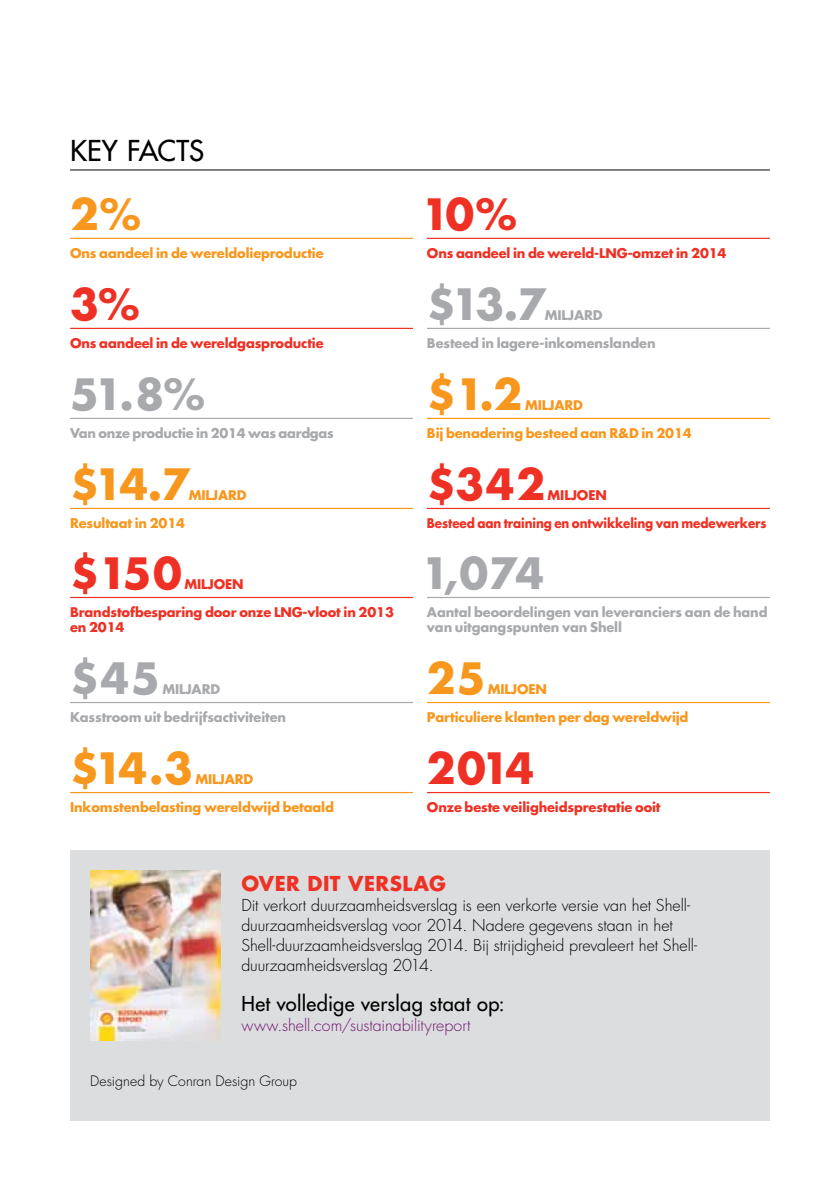
<style>
.page{position:relative;width:840px;height:1191px;background:#fff}
.page>*{position:absolute;margin:0;border:0;box-sizing:border-box;transform-origin:0 0}
.t1{font:700 42px "Futura Std";letter-spacing:-.06em;color:#a7a9ac}
.t2{font:700 42px "Futura Std";color:#f8971d}
.t3{font:700 42px "Futura Std";letter-spacing:-.04em;color:#ee3124}
.t4{font:500 28px "Futura Std";letter-spacing:-.005em;color:#000}
.t5{font:500 20px "Futura Std";letter-spacing:.01em;color:#000}
.t6{font:700 20px "Futura Std";letter-spacing:.025em;color:#ee3124}
.t7{font:300 16px/20px "Futura Std";letter-spacing:-.005em;color:#000}
.t8{font:300 16px "Futura Std";letter-spacing:-.005em;color:#711471}
.t9{font:300 14px "Futura Std";color:#000}
.t10{font:700 13px/28.4px "Futura Std";letter-spacing:-.01em;color:#ee3124}
.t11{font:700 13px/28.4px "Futura Std";letter-spacing:-.01em;color:#f8971d}
.t12{font:700 13px/28.4px "Futura Std";letter-spacing:-.01em;color:#a7a9ac}
</style>
<div class="page">
<div style="left:70px;top:850px;width:699px;height:270px;background:#dcddde"></div>
<img style="left:90px;top:870px;width:131px;height:170px">
<hr style="left:70px;top:170px;width:699px;height:1px;background:#000">
<hr style="left:70px;top:418px;width:343px;height:1px;background:#a7a9ac">
<hr style="left:427px;top:418px;width:342px;height:1px;background:#f8971d">
<hr style="left:70px;top:238px;width:343px;height:1px;background:#f8971d">
<hr style="left:427px;top:238px;width:342px;height:1px;background:#ee3124">
<hr style="left:70px;top:597px;width:343px;height:1px;background:#ee3124">
<hr style="left:427px;top:597px;width:342px;height:1px;background:#a7a9ac">
<hr style="left:70px;top:508px;width:343px;height:1px;background:#f8971d">
<hr style="left:427px;top:508px;width:342px;height:1px;background:#ee3124">
<hr style="left:70px;top:792px;width:343px;height:1px;background:#f8971d">
<hr style="left:427px;top:792px;width:342px;height:1px;background:#ee3124">
<hr style="left:70px;top:702px;width:343px;height:1px;background:#a7a9ac">
<hr style="left:427px;top:702px;width:342px;height:1px;background:#f8971d">
<hr style="left:70px;top:328px;width:343px;height:1px;background:#ee3124">
<hr style="left:427px;top:328px;width:342px;height:1px;background:#a7a9ac">
<h2 class="t4" style="left:70px;top:133px;width:131px">Key facts</h2>
<h1 class="t2" style="left:70px;top:186px;width:72px">2%</h1>
<p class="t11" style="left:70px;top:239px;width:255px">Ons aandeel in de wereldolieproductie</p>
<h1 class="t3" style="left:70px;top:276px;width:71px">3%</h1>
<p class="t10" style="left:70px;top:329px;width:255px">Ons aandeel in de wereldgasproductie</p>
<h1 class="t1" style="left:70px;top:366px;width:136px">51.8%</h1>
<p class="t12" style="left:70px;top:419px;width:265px">Van onze productie in 2014 was aardgas</p>
<h1 class="t2" style="left:70px;top:456px;width:122px">$14.7</h1>
<p class="t11" style="left:189px;top:480px;width:10px">miljard</p>
<p class="t11" style="left:70px;top:509px;width:116px">Resultaat in 2014</p>
<h1 class="t3" style="left:70px;top:545px;width:113px">$150</h1>
<p class="t10" style="left:70px;top:569px;width:325px;text-indent:114px">miljoen<br>Brandstofbesparing door onze LNG-vloot in 2013</p>
<p class="t10" style="left:70px;top:613px;width:56px">en 2014</p>
<h1 class="t1" style="left:70px;top:650px;width:91px">$45</h1>
<p class="t12" style="left:70px;top:674px;width:217px;text-indent:92px">miljard<br>Kasstroom uit bedrijfsactiviteiten</p>
<h1 class="t2" style="left:70px;top:740px;width:124px">$14.3</h1>
<p class="t11" style="left:70px;top:764px;width:265px;text-align:center">miljard<br>Inkomstenbelasting wereldwijd betaald</p>
<h1 class="t3" style="left:421px;top:186px;width:97px">10%</h1>
<p class="t10" style="left:427px;top:239px;width:301px">Ons aandeel in de wereld-LNG-omzet in 2014</p>
<h1 class="t1" style="left:427px;top:276px;width:121px">$13.7</h1>
<p class="t12" style="left:427px;top:300px;width:230px;text-indent:118px">miljard<br>Besteed in lagere-inkomenslanden</p>
<h1 class="t2" style="left:427px;top:366px;width:97px">$1.2</h1>
<p class="t11" style="left:427px;top:390px;width:266px;text-indent:98px">miljard<br>Bij benadering besteed aan R&amp;D in 2014</p>
<h1 class="t3" style="left:427px;top:456px;width:120px">$342</h1>
<p class="t10" style="left:427px;top:480px;width:341px;text-indent:121px">miljoen<br>Besteed aan training en ontwikkeling van medewerkers</p>
<h1 class="t1" style="left:421px;top:545px;width:124px">1,074</h1>
<p class="t12" style="left:427px;top:604px;width:342px;line-height:15px">Aantal beoordelingen van leveranciers aan de hand van uitgangspunten van Shell</p>
<h1 class="t2" style="left:427px;top:650px;width:60px">25</h1>
<p class="t11" style="left:427px;top:674px;width:263px;text-indent:61px">miljoen<br>Particuliere klanten per dag wereldwijd</p>
<h1 class="t3" style="left:427px;top:740px;width:109px">2014</h1>
<p class="t10" style="left:427px;top:793px;width:235px">Onze beste veiligheidsprestatie ooit</p>
<h3 class="t6" style="left:241px;top:869px;width:206px">OVER DIT VERSLAG</h3>
<p class="t7" style="left:241px;top:895px;width:457px">Dit verkort duurzaamheidsverslag is een verkorte versie van het Shell&shy;duurzaamheidsverslag voor 2014. Nadere gegevens staan in het Shell-duurzaamheidsverslag 2014. Bij strijdigheid prevaleert het Shell&shy;duurzaamheidsverslag 2014.</p>
<h3 class="t5" style="left:241px;top:990px;width:265px">Het volledige verslag staat op:</h3>
<p class="t8" style="left:241px;top:1015px;width:230px">www.shell.com/sustainabilityreport</p>
<p class="t9" style="left:90px;top:1072px;width:208px">Designed by Conran Design Group</p>
</div>
